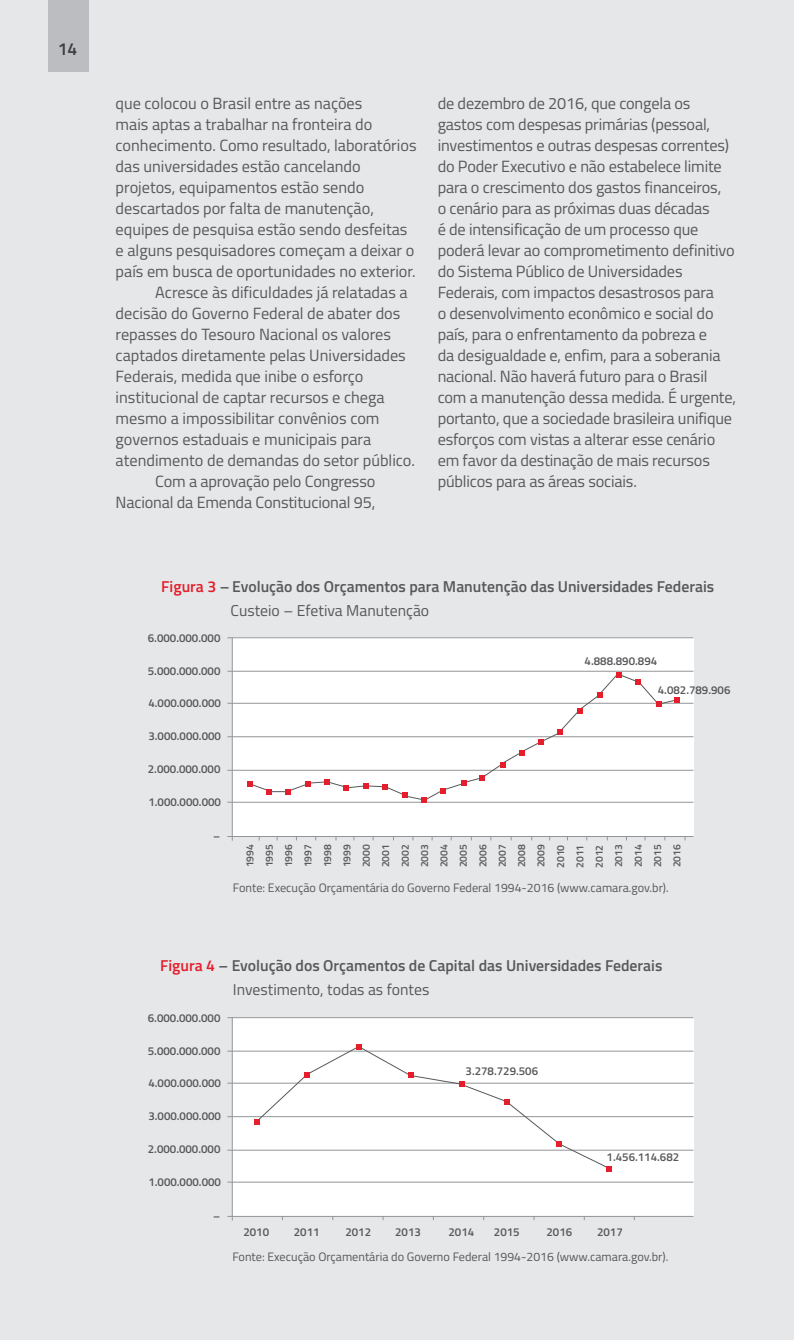
<style>
.page{position:relative;width:794px;height:1340px;background:#fff}
.page>*{position:absolute;margin:0;border:0;box-sizing:border-box;transform-origin:0 0}
.t1{font:600 17.5px "Titillium";color:#3e3e3f}
.t2{font:16.28px/21px "Titillium";letter-spacing:-.01em;color:#57585a}
.t3{font:600 15.75px/23.8px "Titillium";color:#57585a}
.t4{font:12.25px "Titillium";color:#57585a}
.t5{font:600 11.55px "Titillium";color:#57585a}
.t6{font:600 10.33px/19.4px "Titillium";color:#57585a;text-align:justify}
.s1{color:#e41e2b}
.s2{font-weight:400}
</style>
<div class="page">
<div style="left:0;top:0;width:794px;height:1339px;background:#e6e7e9"></div>
<div style="left:232px;top:1017px;width:461px;height:198px;background:#fff"></div>
<hr style="left:227px;top:1017px;width:466px;height:1px;background:#939598">
<hr style="left:227px;top:1050px;width:466px;height:1px;background:#939598">
<hr style="left:227px;top:1082px;width:466px;height:1px;background:#939598">
<hr style="left:227px;top:1116px;width:466px;height:1px;background:#939598">
<hr style="left:227px;top:1149px;width:466px;height:1px;background:#939598">
<hr style="left:227px;top:1181px;width:466px;height:1px;background:#939598">
<hr style="left:227px;top:1215px;width:466px;height:1px;background:#939598">
<hr style="left:232px;top:1017px;width:1px;height:203px;background:#939598">
<svg style="left:254px;top:1044px;width:358px;height:127px"></svg>
<div style="left:232px;top:637px;width:461px;height:199px;background:#fff"></div>
<hr style="left:227px;top:637px;width:466px;height:1px;background:#939598">
<hr style="left:227px;top:671px;width:466px;height:1px;background:#939598">
<hr style="left:227px;top:703px;width:466px;height:1px;background:#939598">
<hr style="left:227px;top:736px;width:466px;height:1px;background:#939598">
<hr style="left:227px;top:770px;width:466px;height:1px;background:#939598">
<hr style="left:227px;top:801px;width:466px;height:1px;background:#939598">
<hr style="left:227px;top:836px;width:466px;height:1px;background:#939598">
<hr style="left:232px;top:637px;width:1px;height:203px;background:#939598">
<svg style="left:247px;top:672px;width:433px;height:131px"></svg>
<div style="left:49px;top:0;width:40px;height:71px;background:#bcbdc0"></div>
<p class="t1" style="left:58px;top:36px;width:21px">14</p>
<p class="t2" style="left:116px;top:92px;width:248px">que colocou o Brasil entre as nações</p>
<p class="t2" style="left:116px;top:113px;width:258px">mais aptas a trabalhar na fronteira do</p>
<p class="t2" style="left:116px;top:134px;width:302px">conhecimento. Como resultado, laboratórios</p>
<p class="t2" style="left:116px;top:155px;width:247px">das universidades estão cancelando</p>
<p class="t2" style="left:116px;top:176px;width:250px">projetos, equipamentos estão sendo</p>
<p class="t2" style="left:116px;top:197px;width:260px">descartados por falta de manutenção,</p>
<p class="t2" style="left:116px;top:218px;width:293px">equipes de pesquisa estão sendo desfeitas</p>
<p class="t2" style="left:116px;top:239px;width:300px">e alguns pesquisadores começam a deixar o</p>
<p class="t2" style="left:116px;top:260px;width:302px">país em busca de oportunidades no exterior.</p>
<p class="t2" style="left:155px;top:281px;width:254px">Acresce às dificuldades já relatadas a</p>
<p class="t2" style="left:116px;top:302px;width:286px">decisão do Governo Federal de abater dos</p>
<p class="t2" style="left:116px;top:323px;width:277px">repasses do Tesouro Nacional os valores</p>
<p class="t2" style="left:116px;top:344px;width:292px">captados diretamente pelas Universidades</p>
<p class="t2" style="left:116px;top:365px;width:249px">Federais, medida que inibe o esforço</p>
<p class="t2" style="left:116px;top:386px;width:270px">institucional de captar recursos e chega</p>
<p class="t2" style="left:116px;top:407px;width:265px">mesmo a impossibilitar convênios com</p>
<p class="t2" style="left:116px;top:428px;width:257px">governos estaduais e municipais para</p>
<p class="t2" style="left:116px;top:449px;width:301px">atendimento de demandas do setor público.</p>
<p class="t2" style="left:155px;top:470px;width:221px">Com a aprovação pelo Congresso</p>
<p class="t2" style="left:116px;top:491px;width:261px">Nacional da Emenda Constitucional 95,</p>
<p class="t2" style="left:438px;top:92px;width:300px">de dezembro de 2016, que congela os gastos com despesas primárias (pessoal, investimentos e outras despesas correntes) do Poder Executivo e não estabelece limite para o crescimento dos gastos financeiros,<br>o cenário para as próximas duas décadas<br>é de intensificação de um processo que poderá levar ao comprometimento definitivo do Sistema Público de Universidades Federais, com impactos desastrosos para<br>o desenvolvimento econômico e social do país, para o enfrentamento da pobreza e<br>da desigualdade e, enfim, para a soberania nacional. Não haverá futuro para o Brasil com a manutenção dessa medida. É urgente, portanto, que a sociedade brasileira unifique esforços com vistas a alterar esse cenário em favor da destinação de mais recursos públicos para as áreas sociais.</p>
<p class="t3" style="left:231px;top:573px;width:485px;text-indent:-69px"><span class="s1">Figura 3</span> – Evolução dos Orçamentos para Manutenção das Universidades Federais<br><span class="s2">Custeio – Efetiva Manutenção</span></p>
<p class="t5" style="left:148px;top:629px;width:74px">6.000.000.000</p>
<p class="t5" style="left:148px;top:662px;width:74px">5.000.000.000</p>
<p class="t5" style="left:148px;top:694px;width:74px">4.000.000.000</p>
<p class="t5" style="left:148px;top:727px;width:74px">3.000.000.000</p>
<p class="t5" style="left:148px;top:760px;width:74px">2.000.000.000</p>
<p class="t5" style="left:148px;top:793px;width:74px">1.000.000.000</p>
<p class="t5" style="left:213px;top:827px;width:9px">–</p>
<p class="t5" style="left:584px;top:652px;width:74px">4.888.890.894</p>
<p class="t5" style="left:658px;top:681px;width:74px">4.082.789.906</p>
<p class="t6" style="left:239px;top:868px;width:25px;rotate:-90deg">1994<br>1995<br>1996<br>1997<br>1998<br>1999<br>2000<br>2001<br>2002<br>2003<br>2004<br>2005<br>2006<br>2007<br>2008<br>2009<br>2010<br>2011<br>2012<br>2013<br>2014<br>2015<br>2016</p>
<p class="t4" style="left:233px;top:879px;width:437px">Fonte: Execução Orçamentária do Governo Federal 1994-2016 (www.camara.gov.br).</p>
<p class="t3" style="left:233px;top:953px;width:431px;text-indent:-73px"><span class="s1">Figura 4</span> – Evolução dos Orçamentos de Capital das Universidades Federais<br><span class="s2">Investimento, todas as fontes</span></p>
<p class="t5" style="left:148px;top:1009px;width:74px">6.000.000.000</p>
<p class="t5" style="left:148px;top:1041px;width:74px">5.000.000.000</p>
<p class="t5" style="left:148px;top:1074px;width:74px">4.000.000.000</p>
<p class="t5" style="left:148px;top:1107px;width:74px">3.000.000.000</p>
<p class="t5" style="left:148px;top:1140px;width:74px">2.000.000.000</p>
<p class="t5" style="left:148px;top:1172px;width:74px">1.000.000.000</p>
<p class="t5" style="left:213px;top:1207px;width:9px">–</p>
<p class="t5" style="left:465px;top:1061px;width:74px">3.278.729.506</p>
<p class="t5" style="left:606px;top:1148px;width:74px">1.456.114.682</p>
<p class="t5" style="left:243px;top:1222px;width:27px">2010</p>
<p class="t5" style="left:294px;top:1222px;width:27px">2011</p>
<p class="t5" style="left:345px;top:1222px;width:27px">2012</p>
<p class="t5" style="left:395px;top:1222px;width:27px">2013</p>
<p class="t5" style="left:448px;top:1222px;width:27px">2014</p>
<p class="t5" style="left:494px;top:1222px;width:27px">2015</p>
<p class="t5" style="left:546px;top:1222px;width:27px">2016</p>
<p class="t5" style="left:597px;top:1222px;width:27px">2017</p>
<p class="t4" style="left:232px;top:1247px;width:437px">Fonte: Execução Orçamentária do Governo Federal 1994-2016 (www.camara.gov.br).</p>
</div>
